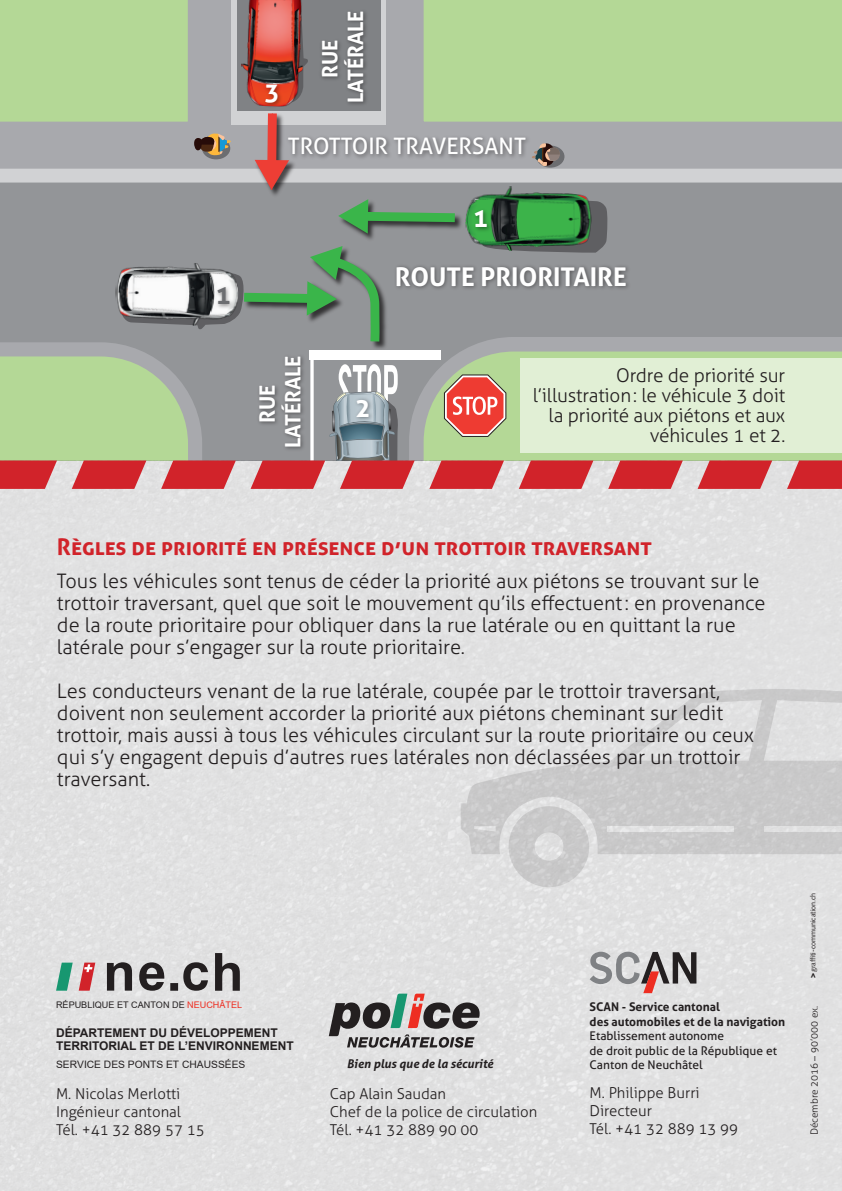
<style>
.page{position:relative;width:842px;height:1191px;background:#fff}
.page>*{position:absolute;margin:0;border:0;box-sizing:border-box;transform-origin:0 0}
.t1{font:700 25.8px "Aller";color:#fff}
.t2{font:700 25.8px "Aller";color:#6c6d70}
.t3{font:700 25.2px "Aller";color:#fff}
.t4{font:700 23px "Aller";color:#d1232a}
.t5{font:22.8px "Aller";color:#fff}
.t6{font:700 21.2px/25.4px "Aller";letter-spacing:-.01em;color:#fff;text-align:center}
.t7{font:300 20px/22px "Aller";color:#231f20}
.t8{font:300 19px/20px "Aller";letter-spacing:-.01em;color:#231f20;text-align:right}
.base_texte{font:300 15px "Aller";color:#231f20}
.base_texte-2{font:12px "Aller";color:#231f20}
.t9{font:700 12px/13px "Arial";color:#231f20}
.base_texte-3{font:700 12px "Aller";color:#231f20}
.t10{font:italic 700 12px "Aller";color:#231f20}
.t11{font:10.2px "Arial";color:#231f20}
.t12{font:300 10px "Aller";color:#231f20}
.t13{font:9px "Arial";color:#231f20}
.t14{font:7.2px "Syntax";color:#231f20}
.s1{color:#ee2e22}
.s2{font-weight:900;font-size:8.6px}
</style>
<div class="page">
<div style="left:0;top:0;width:842px;height:461px;background:#939598"></div>
<svg style="left:683px;top:136px;width:159px;height:46px"></svg>
<svg style="left:683px;top:0;width:159px;height:136px"></svg>
<svg style="left:683px;top:337px;width:159px;height:123px"></svg>
<div style="left:0;top:460px;width:842px;height:731px;background:#e1e1e1"></div>
<svg style="left:461px;top:689px;width:381px;height:165px;fill:#cccbcc"></svg>
<div style="left:508px;top:806px;width:81px;height:81px;background:#c9c9c9;border-radius:50%"></div>
<div style="left:534px;top:832px;width:29px;height:28px;background:#dfdfe0;border-radius:50%"></div>
<svg style="left:474px;top:826px;width:22px;height:5px"></svg>
<div style="left:607px;top:826px;width:127px;height:5px;background:#e1e1e2"></div>
<div style="left:764px;top:826px;width:78px;height:5px;background:#e0e0e1"></div>
<svg style="left:628px;top:700px;width:214px;height:60px"></svg>
<svg style="left:0;top:0;width:683px;height:489px"></svg>
<svg style="left:698px;top:460px;width:74px;height:29px"></svg>
<svg style="left:787px;top:460px;width:55px;height:29px"></svg>
<svg style="left:107px;top:953px;width:133px;height:37px"></svg>
<svg style="left:56px;top:962px;width:17px;height:28px"></svg>
<svg style="left:79px;top:962px;width:16px;height:28px"></svg>
<svg style="left:590px;top:951px;width:106px;height:42px"></svg>
<svg style="left:329px;top:993px;width:151px;height:54px"></svg>
<div style="left:521px;top:358px;width:321px;height:94px;background:#e1efd5"></div>
<p class="t2" style="left:215px;top:279px;width:17px">1</p>
<p class="t3" style="left:264px;top:77px;width:17px">3</p>
<p class="t6" style="left:317px;top:103px;width:94px;rotate:-90deg">RUE<br>LATÉRALE</p>
<p class="t5" style="left:288px;top:132px;width:240px">TROTTOIR TRAVERSANT</p>
<p class="t1" style="left:473px;top:202px;width:17px">1</p>
<p class="t1" style="left:395px;top:261px;width:233px">ROUTE PRIORITAIRE</p>
<p class="t6" style="left:255px;top:448px;width:94px;rotate:-90deg">RUE<br>LATÉRALE</p>
<p class="t1" style="left:355px;top:391px;width:17px">2</p>
<p class="t8" style="left:533px;top:365px;width:254px">Ordre de priorité sur l’illustration: le véhicule 3 doit la priorité aux piétons et aux véhicules 1 et 2.</p>
<p class="t4" style="left:57px;top:532px;width:596px">Règles de priorité en présence d’un trottoir traversant</p>
<p class="t7" style="left:57px;top:570px;width:710px">Tous les véhicules sont tenus de céder la priorité aux piétons se trouvant sur le trottoir traversant, quel que soit le mouvement qu’ils effectuent: en provenance de la route prioritaire pour obliquer dans la rue latérale ou en quittant la rue latérale pour s’engager sur la route prioritaire.</p>
<p class="t7" style="left:57px;top:680px;width:698px">Les conducteurs venant de la rue latérale, coupée par le trottoir traversant, doivent non seulement accorder la priorité aux piétons cheminant sur ledit trottoir, mais aussi à tous les véhicules circulant sur la route prioritaire ou ceux qui s’y engagent depuis d’autres rues latérales non déclassées par un trottoir traversant.</p>
<p class="t13" style="left:56px;top:999px;width:188px">RÉPUBLIQUE ET CANTON DE <span class="s1">NEUCHÂTEL</span></p>
<p class="base_texte-3" style="left:590px;top:999px;width:132px">SCAN - Service cantonal</p>
<p class="base_texte-3" style="left:590px;top:1014px;width:197px">des automobiles et de la navigation</p>
<p class="base_texte-2" style="left:590px;top:1028px;width:136px">Etablissement autonome</p>
<p class="base_texte-2" style="left:590px;top:1043px;width:189px">de droit public de la République et</p>
<p class="base_texte-2" style="left:590px;top:1057px;width:115px">Canton de Neuchâtel</p>
<p class="base_texte" style="left:590px;top:1084px;width:112px">M. Philippe Burri</p>
<p class="base_texte" style="left:590px;top:1102px;width:64px">Directeur</p>
<p class="base_texte" style="left:590px;top:1120px;width:150px">Tél. +41 32 889 13 99</p>
<p class="t9" style="left:56px;top:1026px;width:239px">DÉPARTEMENT DU DÉVELOPPEMENT<br>TERRITORIAL ET DE L’ENVIRONNEMENT</p>
<p class="t11" style="left:56px;top:1058px;width:191px">SERVICE DES PONTS ET CHAUSSÉES</p>
<p class="t10" style="left:347px;top:1056px;width:148px">Bien plus que de la sécurité</p>
<p class="base_texte" style="left:330px;top:1084px;width:118px">Cap Alain Saudan</p>
<p class="base_texte" style="left:330px;top:1102px;width:209px">Chef de la police de circulation</p>
<p class="base_texte" style="left:330px;top:1120px;width:150px">Tél. +41 32 889 90 00</p>
<p class="base_texte" style="left:56px;top:1084px;width:126px">M. Nicolas Merlotti</p>
<p class="base_texte" style="left:56px;top:1102px;width:127px">Ingénieur cantonal</p>
<p class="base_texte" style="left:56px;top:1120px;width:150px">Tél. +41 32 889 57 15</p>
<p class="t14" style="left:809px;top:978px;width:87px;rotate:-90deg"><span class="s2">&gt;</span>graffiti-communication.ch</p>
<p class="t12" style="left:808px;top:1135px;width:131px;rotate:-90deg">Décembre 2016 – 90’000 ex.</p>
</div>
